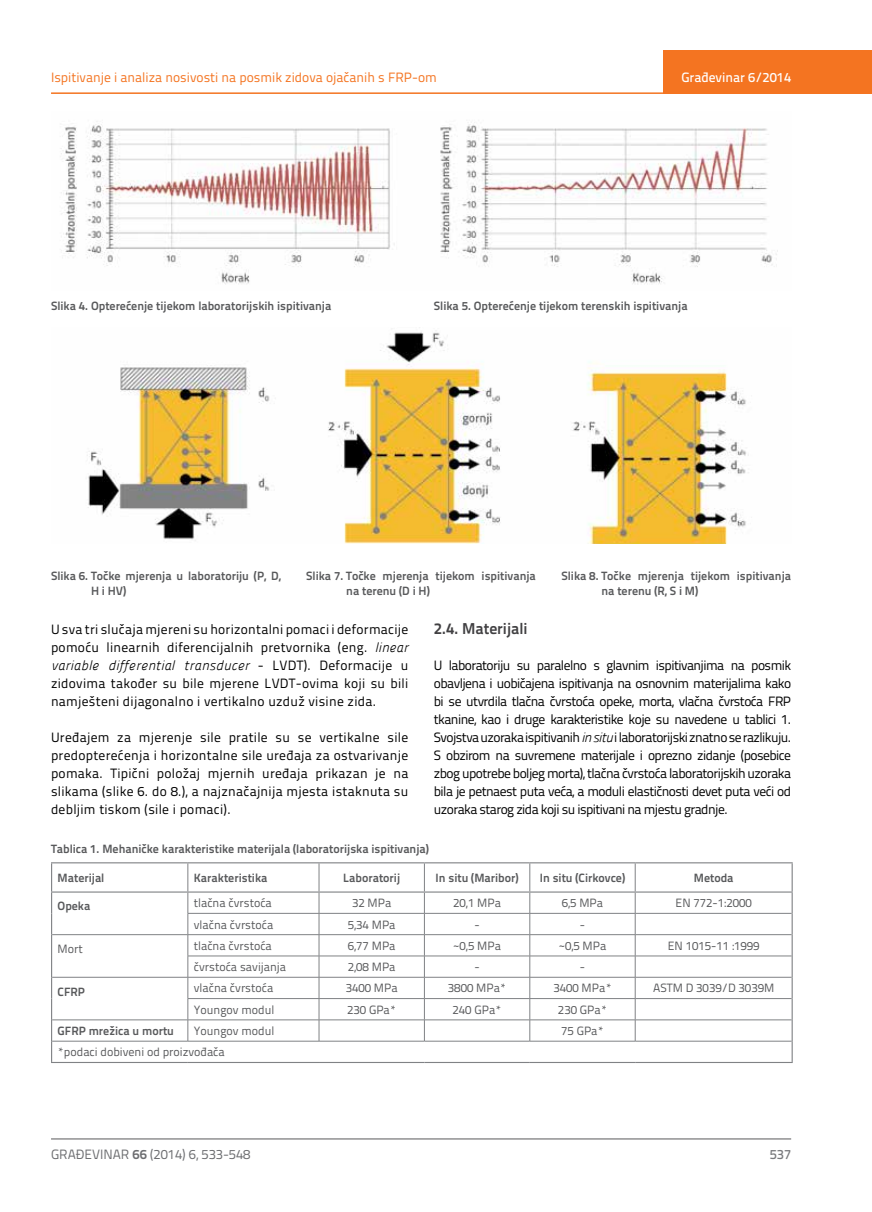
<style>
.page{position:relative;width:872px;height:1212px;background:#fff}
.page>*{position:absolute;margin:0;border:0;box-sizing:border-box;transform-origin:0 0}
.t1{font:700 15.75px "Titillium Text 22 L";color:#414042}
.t2{font:13.5px/18px "Titillium Text 22 L";letter-spacing:.02em;color:#000}
.t3{font:13.5px "Titillium Text 22 L";color:#f47421}
.t4{font:italic 13.5px "Panefresco 250 wt";letter-spacing:.02em;color:#000}
.t5{font:13.5px "Titillium Text 22 L";color:#6d6e71}
.t6{font:500 13.5px "Titillium Text 22 L";color:#fff}
.t7{font:500 13.5px "Titillium Text 22 L";color:#797a7d}
.t8{font:700 12px/15px "Titillium Text 22 L";color:#58595b}
.t9{font:12px "Titillium Text 22 L";color:#58595b}
.s1{font-family:"Panefresco 250 wt";font-style:italic}
.s2{font-family:"Titillium Text 22 L";font-style:normal}
.s3{font-weight:700}
</style>
<div class="page">
<hr style="left:51px;top:92px;width:821px;height:2px;background:#f47421">
<div style="left:663px;top:50px;width:209px;height:44px;background:#f47421"></div>
<hr style="left:51px;top:1139px;width:740px;height:1px;background:#58595b">
<img style="left:60px;top:121px;width:718px;height:164px">
<img style="left:87px;top:330px;width:662px;height:214px">
<hr style="left:188px;top:913px;width:131px;height:1px;background:#808285">
<hr style="left:319px;top:913px;width:105px;height:1px;background:#808285">
<hr style="left:424px;top:913px;width:106px;height:1px;background:#808285">
<hr style="left:530px;top:913px;width:105px;height:1px;background:#808285">
<hr style="left:635px;top:913px;width:156px;height:1px;background:#808285">
<hr style="left:52px;top:934px;width:136px;height:1px;background:#808285">
<hr style="left:188px;top:934px;width:131px;height:1px;background:#808285">
<hr style="left:319px;top:934px;width:105px;height:1px;background:#808285">
<hr style="left:424px;top:934px;width:106px;height:1px;background:#808285">
<hr style="left:530px;top:934px;width:105px;height:1px;background:#808285">
<hr style="left:635px;top:934px;width:156px;height:1px;background:#808285">
<hr style="left:188px;top:956px;width:131px;height:1px;background:#808285">
<hr style="left:319px;top:956px;width:105px;height:1px;background:#808285">
<hr style="left:424px;top:956px;width:106px;height:1px;background:#808285">
<hr style="left:530px;top:956px;width:105px;height:1px;background:#808285">
<hr style="left:635px;top:956px;width:156px;height:1px;background:#808285">
<hr style="left:52px;top:977px;width:136px;height:1px;background:#808285">
<hr style="left:188px;top:977px;width:131px;height:1px;background:#808285">
<hr style="left:319px;top:977px;width:105px;height:1px;background:#808285">
<hr style="left:424px;top:977px;width:106px;height:1px;background:#808285">
<hr style="left:530px;top:977px;width:105px;height:1px;background:#808285">
<hr style="left:635px;top:977px;width:156px;height:1px;background:#808285">
<hr style="left:188px;top:998px;width:131px;height:1px;background:#808285">
<hr style="left:319px;top:998px;width:105px;height:1px;background:#808285">
<hr style="left:424px;top:998px;width:106px;height:1px;background:#808285">
<hr style="left:530px;top:998px;width:105px;height:1px;background:#808285">
<hr style="left:635px;top:998px;width:156px;height:1px;background:#808285">
<hr style="left:52px;top:1019px;width:136px;height:1px;background:#808285">
<hr style="left:188px;top:1019px;width:131px;height:1px;background:#808285">
<svg style="left:188px;top:863px;width:1px;height:178px"></svg>
<hr style="left:319px;top:1019px;width:105px;height:1px;background:#808285">
<svg style="left:319px;top:863px;width:1px;height:178px"></svg>
<hr style="left:424px;top:1019px;width:106px;height:1px;background:#808285">
<svg style="left:424px;top:863px;width:1px;height:178px"></svg>
<hr style="left:530px;top:1019px;width:105px;height:1px;background:#808285">
<svg style="left:529px;top:863px;width:1px;height:178px"></svg>
<hr style="left:635px;top:1019px;width:156px;height:1px;background:#808285">
<svg style="left:635px;top:863px;width:1px;height:178px"></svg>
<hr style="left:52px;top:1041px;width:136px;height:1px;background:#808285">
<hr style="left:188px;top:1041px;width:131px;height:1px;background:#808285">
<hr style="left:319px;top:1041px;width:105px;height:1px;background:#808285">
<hr style="left:424px;top:1041px;width:106px;height:1px;background:#808285">
<hr style="left:530px;top:1041px;width:105px;height:1px;background:#808285">
<hr style="left:635px;top:1041px;width:156px;height:1px;background:#808285">
<hr style="left:51px;top:1062px;width:137px;height:1px;background:#808285">
<hr style="left:188px;top:1062px;width:131px;height:1px;background:#808285">
<hr style="left:319px;top:1062px;width:105px;height:1px;background:#808285">
<hr style="left:424px;top:1062px;width:106px;height:1px;background:#808285">
<hr style="left:530px;top:1062px;width:105px;height:1px;background:#808285">
<hr style="left:635px;top:1062px;width:157px;height:1px;background:#808285">
<hr style="left:51px;top:862px;width:137px;height:1px;background:#808285">
<svg style="left:51px;top:863px;width:1px;height:199px"></svg>
<hr style="left:188px;top:862px;width:131px;height:1px;background:#808285">
<hr style="left:319px;top:862px;width:105px;height:1px;background:#808285">
<hr style="left:424px;top:862px;width:106px;height:1px;background:#808285">
<hr style="left:530px;top:862px;width:105px;height:1px;background:#808285">
<hr style="left:635px;top:862px;width:157px;height:1px;background:#808285">
<svg style="left:791px;top:863px;width:1px;height:199px"></svg>
<hr style="left:51px;top:891px;width:137px;height:1px;background:#808285">
<hr style="left:188px;top:891px;width:131px;height:1px;background:#808285">
<hr style="left:319px;top:891px;width:105px;height:1px;background:#808285">
<hr style="left:424px;top:891px;width:106px;height:1px;background:#808285">
<hr style="left:530px;top:891px;width:105px;height:1px;background:#808285">
<hr style="left:635px;top:891px;width:157px;height:1px;background:#808285">
<p class="t3" style="left:51px;top:68px;width:387px">Ispitivanje i analiza nosivosti na posmik zidova ojačanih s FRP-om</p>
<p class="t6" style="left:681px;top:67px;width:111px">Građevinar 6/2014</p>
<p class="t8" style="left:51px;top:297px;width:282px">Slika 4. Opterećenje tijekom laboratorijskih ispitivanja</p>
<p class="t8" style="left:434px;top:297px;width:255px">Slika 5. Opterećenje tijekom terenskih ispitivanja</p>
<p class="t8" style="left:91px;top:567px;width:191px;text-indent:-40px">Slika 6. Točke mjerenja u laboratoriju (P, D,<br>H i HV)</p>
<p class="t8" style="left:346px;top:567px;width:191px;text-indent:-40px">Slika 7. Točke mjerenja tijekom ispitivanja na terenu (D i H)</p>
<p class="t8" style="left:601px;top:567px;width:191px;text-indent:-40px">Slika 8. Točke mjerenja tijekom ispitivanja na terenu (R, S i M)</p>
<p class="t2" style="left:51px;top:619px;width:359px">U sva tri slučaja mjereni su horizontalni pomaci i deformacije pomoću linearnih diferencijalnih pretvornika (eng. <span class="s1">linear</span></p>
<p class="t4" style="left:51px;top:655px;width:359px">variable differential transducer <span class="s2">- LVDT). Deformacije u</span></p>
<p class="t2" style="left:51px;top:673px;width:359px">zidovima također su bile mjerene LVDT-ovima koji su bili namješteni dijagonalno i vertikalno uzduž visine zida.</p>
<p class="t2" style="left:51px;top:727px;width:359px;text-align:justify">Uređajem za mjerenje sile pratile su se vertikalne sile predopterećenja i horizontalne sile uređaja za ostvarivanje pomaka. Tipični položaj mjernih uređaja prikazan je na slikama (slike 6. do 8.), a najznačajnija mjesta istaknuta su debljim tiskom (sile i pomaci).</p>
<p class="t1" style="left:434px;top:616px;width:95px">2.4. Materijali</p>
<p class="t2" style="left:434px;top:655px;width:359px;text-align:justify">U laboratoriju su paralelno s glavnim ispitivanjima na posmik obavljena i uobičajena ispitivanja na osnovnim materijalima kako bi se utvrdila tlačna čvrstoća opeke, morta, vlačna čvrstoća FRP tkanine, kao i druge karakteristike koje su navedene u tablici 1.<br>Svojstva uzoraka ispitivanih <span class="s1">in situ</span> i laboratorijski znatno se razlikuju.<br>S obzirom na suvremene materijale i oprezno zidanje (posebice zbog upotrebe boljeg morta), tlačna čvrstoća laboratorijskih uzoraka bila je petnaest puta veća, a moduli elastičnosti devet puta veći od uzoraka starog zida koji su ispitivani na mjestu gradnje.</p>
<p class="t8" style="left:51px;top:841px;width:379px">Tablica 1. Mehaničke karakteristike materijala (laboratorijska ispitivanja)</p>
<p class="t8" style="left:58px;top:869px;width:48px">Materijal</p>
<p class="t8" style="left:194px;top:869px;width:75px">Karakteristika</p>
<p class="t8" style="left:343px;top:869px;width:58px">Laboratorij</p>
<p class="t8" style="left:435px;top:869px;width:84px">In situ (Maribor)</p>
<p class="t8" style="left:540px;top:869px;width:87px">In situ (Cirkovce)</p>
<p class="t8" style="left:694px;top:869px;width:41px">Metoda</p>
<p class="t8" style="left:58px;top:898px;width:34px">Opeka</p>
<p class="t9" style="left:194px;top:894px;width:80px">tlačna čvrstoća</p>
<p class="t9" style="left:352px;top:894px;width:41px">32 MPa</p>
<p class="t9" style="left:453px;top:894px;width:49px">20,1 MPa</p>
<p class="t9" style="left:562px;top:894px;width:43px">6,5 MPa</p>
<p class="t9" style="left:675px;top:894px;width:78px">EN 772-1:2000</p>
<p class="t9" style="left:194px;top:915px;width:81px">vlačna čvrstoća</p>
<p class="t9" style="left:348px;top:915px;width:49px">5,34 MPa</p>
<p class="t9" style="left:474px;top:915px;width:7px">-</p>
<p class="t9" style="left:580px;top:915px;width:7px">-</p>
<p class="t9" style="left:58px;top:940px;width:27px">Mort</p>
<p class="t9" style="left:194px;top:937px;width:80px">tlačna čvrstoća</p>
<p class="t9" style="left:348px;top:937px;width:49px">6,77 MPa</p>
<p class="t9" style="left:453px;top:937px;width:49px">~0,5 MPa</p>
<p class="t9" style="left:558px;top:937px;width:49px">~0,5 MPa</p>
<p class="t9" style="left:668px;top:937px;width:93px">EN 1015-11 :1999</p>
<p class="t9" style="left:194px;top:958px;width:94px">čvrstoća savijanja</p>
<p class="t9" style="left:348px;top:958px;width:49px">2,08 MPa</p>
<p class="t9" style="left:474px;top:958px;width:7px">-</p>
<p class="t9" style="left:580px;top:958px;width:7px">-</p>
<p class="t8" style="left:58px;top:983px;width:29px">CFRP</p>
<p class="t9" style="left:194px;top:979px;width:81px">vlačna čvrstoća</p>
<p class="t9" style="left:346px;top:979px;width:53px">3400 MPa</p>
<p class="t9" style="left:448px;top:979px;width:60px">3800 MPa*</p>
<p class="t9" style="left:553px;top:979px;width:60px">3400 MPa*</p>
<p class="t9" style="left:653px;top:979px;width:123px">ASTM D 3039/D 3039M</p>
<p class="t9" style="left:194px;top:1001px;width:82px">Youngov modul</p>
<p class="t9" style="left:347px;top:1001px;width:51px">230 GPa*</p>
<p class="t9" style="left:452px;top:1001px;width:51px">240 GPa*</p>
<p class="t9" style="left:558px;top:1001px;width:51px">230 GPa*</p>
<p class="t8" style="left:58px;top:1022px;width:118px">GFRP mrežica u mortu</p>
<p class="t9" style="left:194px;top:1022px;width:82px">Youngov modul</p>
<p class="t9" style="left:561px;top:1022px;width:44px">75 GPa*</p>
<p class="t9" style="left:58px;top:1043px;width:169px">*podaci dobiveni od proizvođača</p>
<p class="t5" style="left:51px;top:1144px;width:201px">GRAĐEVINAR <span class="s3">66</span> (2014) 6, 533-548</p>
<p class="t7" style="left:769px;top:1144px;width:23px">537</p>
</div>
